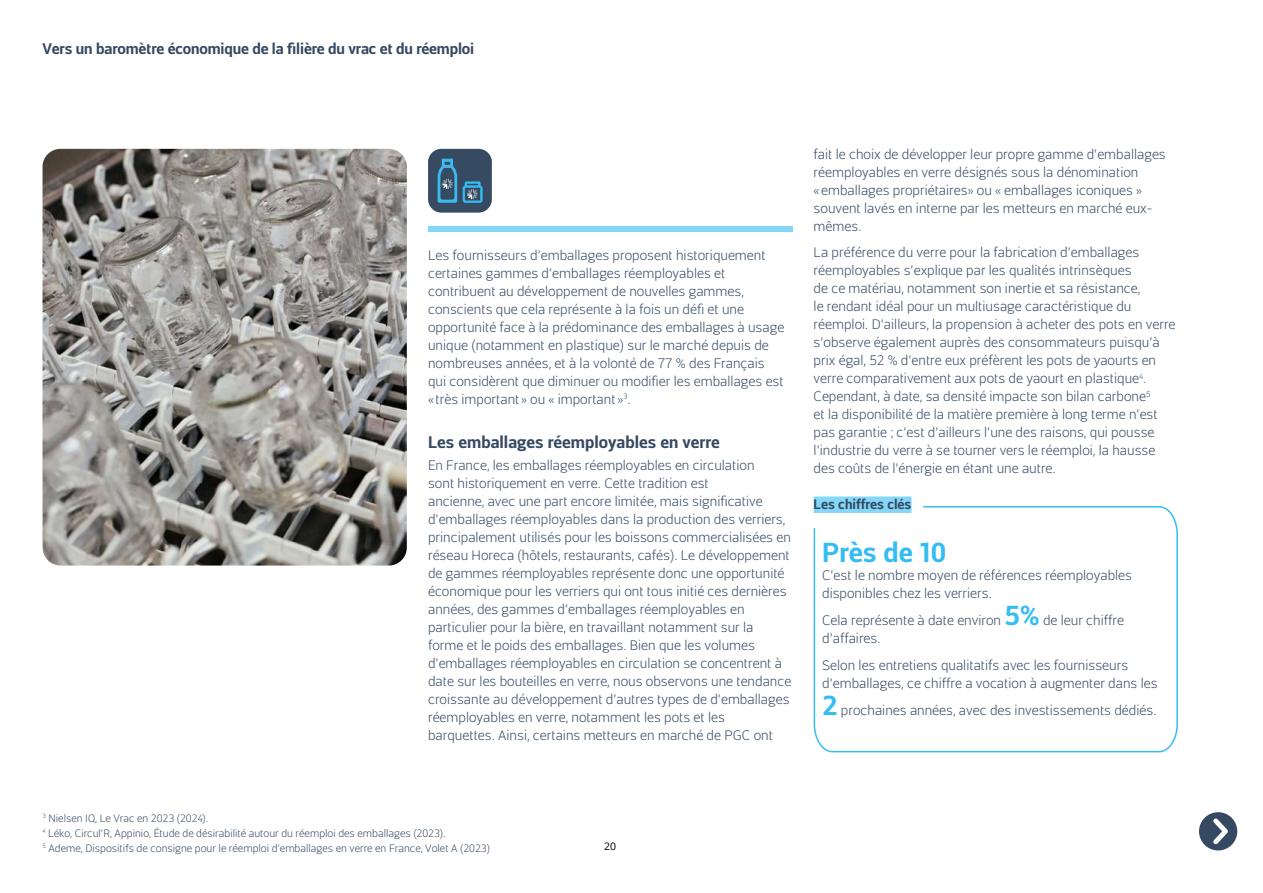
<style>
.page{position:relative;width:1263px;height:893px;background:#fff}
.page>*{position:absolute;margin:0;border:0;box-sizing:border-box;transform-origin:0 0}
.t1{font:700 27px "Centuma";color:#34bdf2}
.t2{font:700 16.5px "Centuma";color:#354962}
.t3{font:700 15px "Centuma";letter-spacing:-.01em;color:#354962}
.t4{font:300 13.5px/18px "Centuma";color:#354962}
.t5{font:700 13.5px "Centuma";color:#354962}
.t6{font:300 10.5px/15px "Centuma";color:#354962}
.t7{font:10.5px "Open Sans";color:#000}
.s1{font-family:"Open Sans"}
.s2{font-weight:700;font-size:27px;color:#34bdf2}
</style>
<div class="page">
<div style="left:428px;top:149px;width:64px;height:64px;background:#364a61;border-radius:13px"></div>
<svg style="left:438px;top:159px;width:19px;height:44px"></svg>
<svg style="left:463px;top:182px;width:19px;height:21px"></svg>
<div style="left:428px;top:226px;width:364px;height:6px;background:#85d7f7"></div>
<div style="left:814px;top:496px;width:97px;height:17px;background:#85d7f7"></div>
<img style="left:43px;top:149px;width:364px;height:417px">
<svg style="left:813px;top:505px;width:365px;height:248px"></svg>
<div style="left:1199px;top:812px;width:38px;height:38px;background:#354962;border-radius:50%"></div>
<svg style="left:1209px;top:814px;width:23px;height:35px"></svg>
<p class="t3" style="left:43px;top:38px;width:433px">Vers un baromètre économique de la filière du vrac et du réemploi</p>
<p class="t4" style="left:428px;top:245px;width:358px">Les fournisseurs d’emballages proposent historiquement certaines gammes d’emballages réemployables et contribuent au développement de nouvelles gammes, conscients que cela représente à la fois un défi et une opportunité face à la prédominance des emballages à usage unique (notamment en plastique) sur le marché depuis de nombreuses années, et à la volonté de 77 % des Français qui considèrent que diminuer ou modifier les emballages est <span class="s1">«</span> très important <span class="s1">»</span> ou <span class="s1">«</span> important <span class="s1">»</span><sup>3</sup>.</p>
<p class="t2" style="left:428px;top:431px;width:293px">Les emballages réemployables en verre</p>
<p class="t4" style="left:428px;top:456px;width:365px">En France, les emballages réemployables en circulation<br>sont historiquement en verre. Cette tradition est<br>ancienne, avec une part encore limitée, mais significative d’emballages réemployables dans la production des verriers, principalement utilisés pour les boissons commercialisées en réseau Horeca (hôtels, restaurants, cafés). Le développement de gammes réemployables représente donc une opportunité économique pour les verriers qui ont tous initié ces dernières années, des gammes d’emballages réemployables en particulier pour la bière, en travaillant notamment sur la forme et le poids des emballages. Bien que les volumes d’emballages réemployables en circulation se concentrent à date sur les bouteilles en verre, nous observons une tendance croissante au développement d’autres types de d’emballages réemployables en verre, notamment les pots et les barquettes. Ainsi, certains metteurs en marché de PGC ont</p>
<p class="t4" style="left:814px;top:145px;width:354px">fait le choix de développer leur propre gamme d’emballages réemployables en verre désignés sous la dénomination <span class="s1">«</span>emballages propriétaires<span class="s1">»</span> ou <span class="s1">«</span> emballages iconiques <span class="s1">» </span>souvent lavés en interne par les metteurs en marché eux&shy;mêmes.</p>
<p class="t4" style="left:814px;top:243px;width:363px">La préférence du verre pour la fabrication d’emballages réemployables s’explique par les qualités intrinsèques<br>de ce matériau, notamment son inertie et sa résistance,<br>le rendant idéal pour un multiusage caractéristique du réemploi. D’ailleurs, la propension à acheter des pots en verre s’observe également auprès des consommateurs puisqu’à prix égal, 52 % d’entre eux préfèrent les pots de yaourts en verre comparativement aux pots de yaourt en plastique<sup>4</sup>.<br>Cependant, à date, sa densité impacte son bilan carbone<sup>5<br></sup>et la disponibilité de la matière première à long terme n’est pas garantie ; c’est d’ailleurs l’une des raisons, qui pousse l’industrie du verre à se tourner vers le réemploi, la hausse des coûts de l’énergie en étant une autre.</p>
<p class="t5" style="left:814px;top:494px;width:99px">Les chiffres clés</p>
<h1 class="t1" style="left:822px;top:534px;width:126px">Près de 10</h1>
<p class="t4" style="left:822px;top:566px;width:311px">C’est le nombre moyen de références réemployables disponibles chez les verriers.</p>
<p class="t4" style="left:822px;top:611px;width:303px">Cela représente à date environ <span class="s2">5%</span> de leur chiffre d’affaires.</p>
<p class="t4" style="left:822px;top:655px;width:337px">Selon les entretiens qualitatifs avec les fournisseurs d’emballages, ce chiffre a vocation à augmenter dans les</p>
<p class="t4" style="left:822px;top:700px;width:336px"><span class="s2">2</span> prochaines années, avec des investissements dédiés.</p>
<p class="t6" style="left:43px;top:810px;width:449px"><sup>3</sup> Nielsen IQ, Le Vrac en 2023 (2024).<br><sup>4</sup> Léko, Circul’R, Appinio, Étude de désirabilité autour du réemploi des emballages (2023).<br><sup>5</sup> Ademe, Dispositifs de consigne pour le réemploi d’emballages en verre en France, Volet A (2023)</p>
<p class="t7" style="left:604px;top:839px;width:13px">20</p>
</div>
